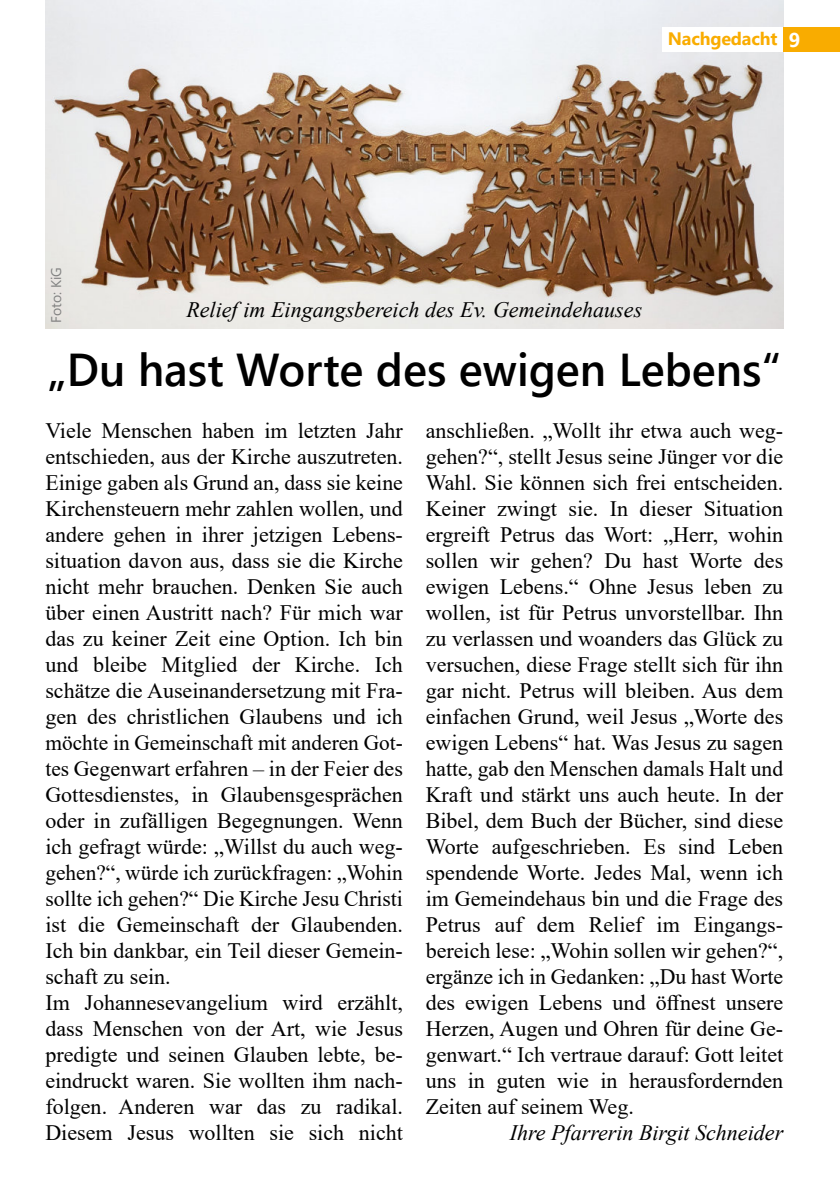
<style>
.page{position:relative;width:840px;height:1191px;background:#fff}
.page>*{position:absolute;margin:0;border:0;box-sizing:border-box;transform-origin:0 0}
.t1{font:600 46px "Segoe UI";color:#000}
.t2{font:22px/26px "Times New Roman";color:#000}
.t3{font:italic 22px "Times New Roman";color:#000}
.t4{font:700 18px "Segoe UI";letter-spacing:-.01em;color:#f9ac00}
.t5{font:14px "Segoe UI";color:#808080}
.s1{font-size:20px;color:#fff}
</style>
<div class="page">
<img style="left:45px;top:0;width:737px;height:329px">
<div style="left:782px;top:27px;width:57px;height:24px;background:#f9ac00"></div>
<div style="left:662px;top:27px;width:120px;height:24px;background:#fff"></div>
<p class="t5" style="left:51px;top:323px;width:58px;rotate:-90deg">Foto: KiG</p>
<p class="t4" style="left:667px;top:32px;width:134px">Nachgedacht <span class="s1">9</span></p>
<p class="t3" style="left:186px;top:301px;width:457px">Relief im Eingangsbereich des Ev. Gemeindehauses</p>
<h1 class="t1" style="left:48px;top:352px;width:734px">„Du hast Worte des ewigen Lebens“</h1>
<p class="t2" style="left:45px;top:419px;width:359px">Viele Menschen haben im letzten Jahr entschieden, aus der Kirche auszutreten.<br>Einige gaben als Grund an, dass sie keine Kirchensteuern mehr zahlen wollen, und andere gehen in ihrer jetzigen Lebens&shy;situation davon aus, dass sie die Kirche nicht mehr brauchen. Denken Sie auch über einen Austritt nach? Für mich war das zu keiner Zeit eine Option. Ich bin und bleibe Mitglied der Kirche. Ich schätze die Auseinandersetzung mit Fra‐ gen des christlichen Glaubens und ich möchte in Gemeinschaft mit anderen Got‐ tes Gegenwart erfahren – in der Feier des Gottesdienstes, in Glaubensgesprächen oder in zufälligen Begegnungen. Wenn ich gefragt würde: „Willst du auch weg‐ gehen?“, würde ich zurückfragen: „Wohin sollte ich gehen?“ Die Kirche Jesu Christi ist die Gemeinschaft der Glaubenden.<br>Ich bin dankbar, ein Teil dieser Gemein‐ schaft zu sein.<br>Im Johannesevangelium wird erzählt, dass Menschen von der Art, wie Jesus predigte und seinen Glauben lebte, be‐ eindruckt waren. Sie wollten ihm nach‐ folgen. Anderen war das zu radikal.<br>Diesem Jesus wollten sie sich nicht</p>
<p class="t2" style="left:425px;top:419px;width:359px;text-align:justify">anschließen. „Wollt ihr etwa auch weg‐ gehen?“, stellt Jesus seine Jünger vor die Wahl. Sie können sich frei entscheiden.<br>Keiner zwingt sie. In dieser Situation ergreift Petrus das Wort: „Herr, wohin sollen wir gehen? Du hast Worte des ewigen Lebens.“ Ohne Jesus leben zu wollen, ist für Petrus unvorstellbar. Ihn zu verlassen und woanders das Glück zu versuchen, diese Frage stellt sich für ihn gar nicht. Petrus will bleiben. Aus dem einfachen Grund, weil Jesus „Worte des ewigen Lebens“ hat. Was Jesus zu sagen hatte, gab den Menschen damals Halt und Kraft und stärkt uns auch heute. In der Bibel, dem Buch der Bücher, sind diese Worte aufgeschrieben. Es sind Leben spendende Worte. Jedes Mal, wenn ich im Gemeindehaus bin und die Frage des Petrus auf dem Relief im Eingangs&shy;bereich lese: „Wohin sollen wir gehen?“, ergänze ich in Gedanken: „Du hast Worte des ewigen Lebens und öffnest unsere Herzen, Augen und Ohren für deine Ge‐ genwart.“ Ich vertraue darauf: Gott leitet uns in guten wie in herausfordernden Zeiten auf seinem Weg.</p>
<p class="t3" style="left:509px;top:1124px;width:275px">Ihre Pfarrerin Birgit Schneider</p>
</div>
